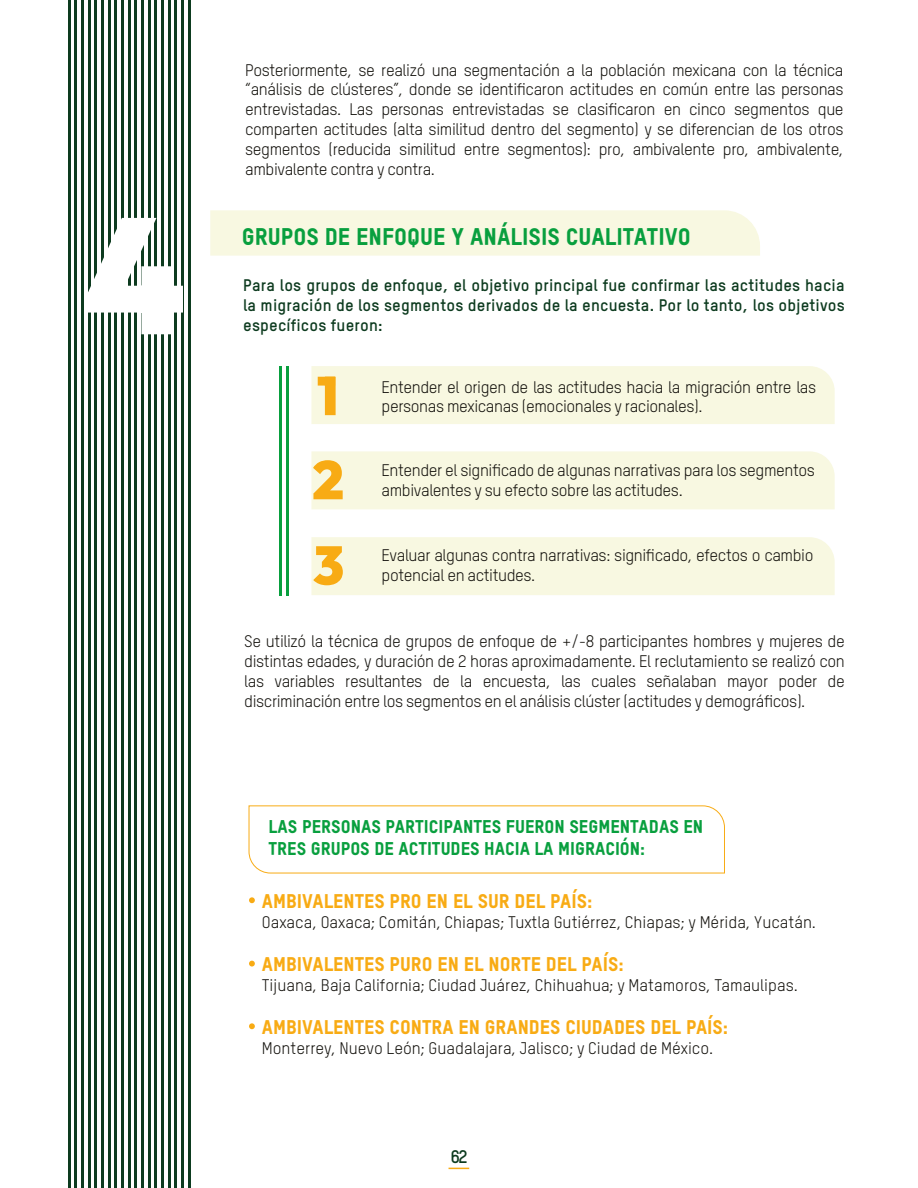
<style>
.page{position:relative;width:918px;height:1188px;background:#fff}
.page>*{position:absolute;margin:0;border:0;box-sizing:border-box;transform-origin:0 0}
.t1{font:900 163.5px "Outfit";color:#fff}
.t2{font:900 54px/84.8px "Outfit";color:#f8ab14;text-align:justify}
.t3{font:23.55px "Oxfam TSTARPRO Headline";color:#089f3e}
.t4{font:19.5px "Oxfam TSTARPRO Headline";color:#f8ab14}
.t5{font:18px/21.6px "Oxfam TSTARPRO Headline";color:#089f3e}
.t6{font:700 18px "Oxfam TSTARPRO";color:#0d3b1f}
.t7{font:16.5px/19.8px "Oxfam TSTARPRO";letter-spacing:-.025em;color:#13110c}
.t8{font:16.5px "Oxfam TSTARPRO";color:#13110c}
.t9{font:700 16.5px/19.8px "Oxfam TSTARPRO";letter-spacing:.01em;color:#0d3b1f;text-align:justify}
</style>
<div class="page">
<svg style="left:449px;top:1168px;width:20px;height:1px"></svg>
<div style="left:210px;top:210px;width:550px;height:46px;background:#f8f8e1"></div>
<hr style="left:68px;top:0;width:2px;height:1188px;background:#0d3b1f">
<hr style="left:74px;top:0;width:3px;height:1188px;background:#0d3b1f">
<hr style="left:81px;top:0;width:3px;height:1188px;background:#0d3b1f">
<hr style="left:88px;top:0;width:2px;height:1188px;background:#0d3b1f">
<hr style="left:94px;top:0;width:3px;height:1188px;background:#0d3b1f">
<hr style="left:101px;top:0;width:3px;height:1188px;background:#0d3b1f">
<hr style="left:108px;top:0;width:2px;height:1188px;background:#0d3b1f">
<hr style="left:114px;top:0;width:3px;height:1188px;background:#0d3b1f">
<hr style="left:121px;top:0;width:3px;height:1188px;background:#0d3b1f">
<hr style="left:128px;top:0;width:2px;height:1188px;background:#0d3b1f">
<hr style="left:134px;top:0;width:3px;height:1188px;background:#0d3b1f">
<hr style="left:141px;top:0;width:3px;height:1188px;background:#0d3b1f">
<hr style="left:148px;top:0;width:2px;height:1188px;background:#0d3b1f">
<hr style="left:154px;top:0;width:3px;height:1188px;background:#0d3b1f">
<hr style="left:161px;top:0;width:3px;height:1188px;background:#0d3b1f">
<hr style="left:168px;top:0;width:2px;height:1188px;background:#0d3b1f">
<hr style="left:174px;top:0;width:3px;height:1188px;background:#0d3b1f">
<hr style="left:181px;top:0;width:3px;height:1188px;background:#0d3b1f">
<hr style="left:188px;top:0;width:2px;height:1188px;background:#0d3b1f">
<div style="left:311px;top:451px;width:524px;height:58px;background:#f8f8e1"></div>
<div style="left:311px;top:537px;width:524px;height:58px;background:#f8f8e1"></div>
<div style="left:311px;top:366px;width:524px;height:58px;background:#f8f8e1"></div>
<hr style="left:279px;top:366px;width:3px;height:229px;background:#089f3e">
<hr style="left:286px;top:366px;width:3px;height:229px;background:#089f3e">
<svg style="left:248px;top:805px;width:477px;height:69px"></svg>
<svg style="left:249px;top:897px;width:6px;height:6px"></svg>
<svg style="left:249px;top:961px;width:6px;height:6px"></svg>
<svg style="left:249px;top:1023px;width:6px;height:6px"></svg>
<p class="t7" style="left:245px;top:60px;width:600px;text-align:justify">Posteriormente, se realizó una segmentación a la población mexicana con la técnica “análisis de clústeres”, donde se identificaron actitudes en común entre las personas entrevistadas. Las personas entrevistadas se clasificaron en cinco segmentos que comparten actitudes (alta similitud dentro del segmento) y se diferencian de los otros segmentos (reducida similitud entre segmentos): pro, ambivalente pro, ambivalente, ambivalente contra y contra.</p>
<h1 class="t1" style="left:85px;top:166px;width:103px">4</h1>
<h3 class="t3" style="left:242px;top:222px;width:451px">GRUPOS DE ENFOQUE Y ANÁLISIS CUALITATIVO</h3>
<p class="t9" style="left:243px;top:275px;width:603px">Para los grupos de enfoque, el objetivo principal fue confirmar las actitudes hacia la migración de los segmentos derivados de la encuesta. Por lo tanto, los objetivos específicos fueron:</p>
<h2 class="t2" style="left:312px;top:357px;width:33px">1<br>2<br>3</h2>
<p class="t7" style="left:382px;top:377px;width:436px">Entender el origen de las actitudes hacia la migración entre las personas mexicanas (emocionales y racionales).</p>
<p class="t7" style="left:382px;top:460px;width:435px">Entender el significado de algunas narrativas para los segmentos ambivalentes y su efecto sobre las actitudes.</p>
<p class="t7" style="left:382px;top:545px;width:433px">Evaluar algunas contra narrativas: significado, efectos o cambio potencial en actitudes.</p>
<p class="t7" style="left:244px;top:632px;width:602px;text-align:justify">Se utilizó la técnica de grupos de enfoque de +/-8 participantes hombres y mujeres de distintas edades, y duración de 2 horas aproximadamente. El reclutamiento se realizó con las variables resultantes de la encuesta, las cuales señalaban mayor poder de discriminación entre los segmentos en el análisis clúster (actitudes y demográficos).</p>
<p class="t5" style="left:268px;top:816px;width:436px">LAS PERSONAS PARTICIPANTES FUERON SEGMENTADAS EN<br>TRES GRUPOS DE ACTITUDES HACIA LA MIGRACIÓN:</p>
<p class="t4" style="left:262px;top:889px;width:332px">AMBIVALENTES PRO EN EL SUR DEL PAÍS:</p>
<p class="t8" style="left:262px;top:912px;width:556px">Oaxaca, Oaxaca; Comitán, Chiapas; Tuxtla Gutiérrez, Chiapas; y Mérida, Yucatán.</p>
<p class="t4" style="left:262px;top:952px;width:363px">AMBIVALENTES PURO EN EL NORTE DEL PAÍS:</p>
<p class="t8" style="left:262px;top:975px;width:538px">Tijuana, Baja California; Ciudad Juárez, Chihuahua; y Matamoros, Tamaulipas.</p>
<p class="t4" style="left:262px;top:1015px;width:468px">AMBIVALENTES CONTRA EN GRANDES CIUDADES DEL PAÍS:</p>
<p class="t8" style="left:262px;top:1038px;width:453px">Monterrey, Nuevo León; Guadalajara, Jalisco; y Ciudad de México.</p>
<p class="t6" style="left:451px;top:1146px;width:19px">62</p>
</div>
